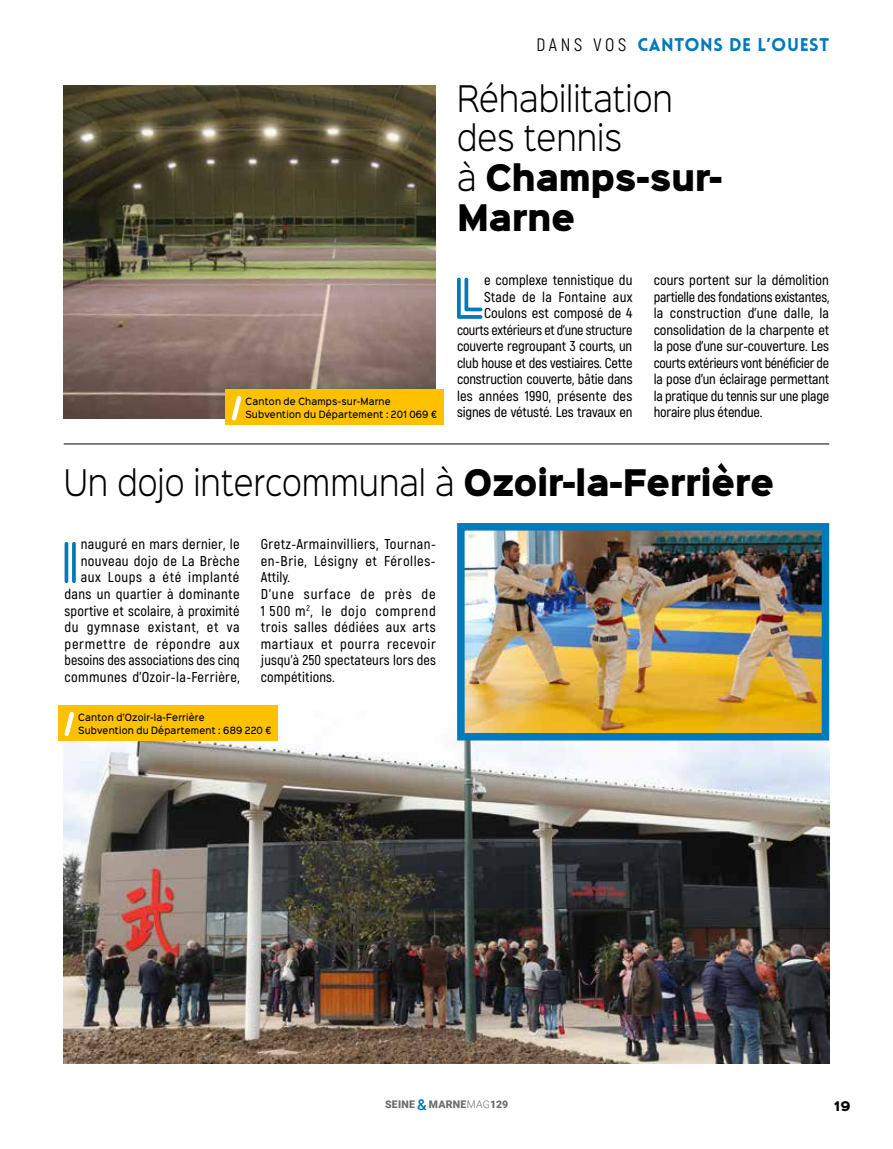
<style>
.page{position:relative;width:893px;height:1149px;background:#fff}
.page>*{position:absolute;margin:0;border:0;box-sizing:border-box;transform-origin:0 0}
.CANTONS_TXT___LETTRI{font:700 55.95px "Lovelo Line";color:#007abd}
.CANTON_TITRE{font:300 33px/39.6px "Sinkin Sans 300";color:#000;scale:.88 1}
.t1{font:900 18px "Lovelo";letter-spacing:.03em;color:#007abd}
.CANTONS_TXT___LETTRI-2{font:600 14.25px/16.5px "Akrobat";color:#000;text-align:justify}
.CANTONS_TXT___LETTRI-3{font:600 14.25px/16.5px "Akrobat";letter-spacing:.025em;color:#000;text-align:right}
.CANTONS_TXT{font:600 14.25px/16.5px "Akrobat";letter-spacing:.01em;color:#000;text-align:justify}
.t2{font:900 12px "Sinkin Sans 800";color:#000}
.t3{font:900 10.5px "Roboto";letter-spacing:.025em;color:#6f6c6b}
.Cantono_icono{font:500 9px "Sinkin Sans 500";letter-spacing:.025em;color:#000;scale:.9 1}
.s1{font-family:"Akrobat";font-weight:400;color:#000}
.s2{font-family:"Sinkin Sans 900 X Black";font-weight:400}
.s3{font-weight:500;font-size:15px;color:#007abd}
.s4{font-weight:300}
</style>
<div class="page">
<img style="left:64px;top:740px;width:765px;height:323px">
<img style="left:64px;top:85px;width:372px;height:333px">
<hr style="left:64px;top:443px;width:765px;height:1px;background:#000">
<div style="left:58px;top:705px;width:220px;height:35px;background:#fdc100"></div>
<svg style="left:64px;top:711px;width:10px;height:26px"></svg>
<div style="left:225px;top:389px;width:218px;height:35px;background:#fdc100"></div>
<svg style="left:231px;top:396px;width:11px;height:25px"></svg>
<img style="left:453px;top:523px;width:377px;height:221px">
<p class="t1" style="left:536px;top:33px;width:248px"><span class="s1">DANS VOS</span> cantons de l’OUEST</p>
<p class="Cantono_icono" style="left:246px;top:394px;width:163px">Canton de Champs-sur-Marne</p>
<p class="Cantono_icono" style="left:245px;top:407px;width:215px">Subvention du Département : 201 069 €</p>
<p class="CANTON_TITRE" style="left:457px;top:76px;width:303px">Réhabilitation des tennis<br>à <span class="s2">Champs-sur-<br>Marne</span></p>
<p class="CANTONS_TXT___LETTRI-2" style="left:457px;top:272px;width:177px;text-align:right">e complexe tennistique du<br>Stade de la Fontaine aux<br>Coulons est composé de 4 courts extérieurs et d’une structure couverte regroupant 3 courts, un club house et des vestiaires. Cette construction couverte, bâtie dans les années 1990, présente des signes de vétusté. Les travaux en</p>
<p class="CANTONS_TXT___LETTRI-2" style="left:654px;top:272px;width:177px">cours portent sur la démolition partielle des fondations existantes, la construction d’une dalle, la consolidation de la charpente et la pose d’une sur-couverture. Les courts extérieurs vont bénéficier de la pose d’un éclairage permettant la pratique du tennis sur une plage horaire plus étendue.</p>
<p class="CANTONS_TXT___LETTRI" style="left:453px;top:264px;width:34px">L</p>
<p class="CANTON_TITRE" style="left:64px;top:460px;width:809px">Un dojo intercommunal à <span class="s2">Ozoir-la-Ferrière</span></p>
<p class="CANTONS_TXT___LETTRI-3" style="left:65px;top:536px;width:177px">nauguré en mars dernier, le nouveau dojo de La Brèche aux Loups a été implanté dans un quartier à dominante sportive et scolaire, à proximité du gymnase existant, et va permettre de répondre aux besoins des associations des cinq communes d’Ozoir-la-Ferrière,</p>
<p class="CANTONS_TXT___LETTRI-2" style="left:261px;top:536px;width:177px">Gretz-Armainvilliers, Tournan&shy;en-Brie, Lésigny et Férolles-Attily.</p>
<p class="CANTONS_TXT___LETTRI" style="left:60px;top:528px;width:22px">I</p>
<p class="CANTONS_TXT" style="left:261px;top:585px;width:177px">D’une surface de près de 1 500 m<sup>2</sup>, le dojo comprend trois salles dédiées aux arts martiaux et pourra recevoir jusqu’à 250 spectateurs lors des compétitions.</p>
<p class="Cantono_icono" style="left:78px;top:709px;width:142px">Canton d’Ozoir-la-Ferrière</p>
<p class="Cantono_icono" style="left:78px;top:722px;width:216px">Subvention du Département : 689 220 €</p>
<p class="t3" style="left:385px;top:1096px;width:125px">SEINE <span class="s3">&amp;</span> MARNE<span class="s4">MAG</span>129</p>
<p class="t2" style="left:834px;top:1099px;width:18px">19</p>
</div>
